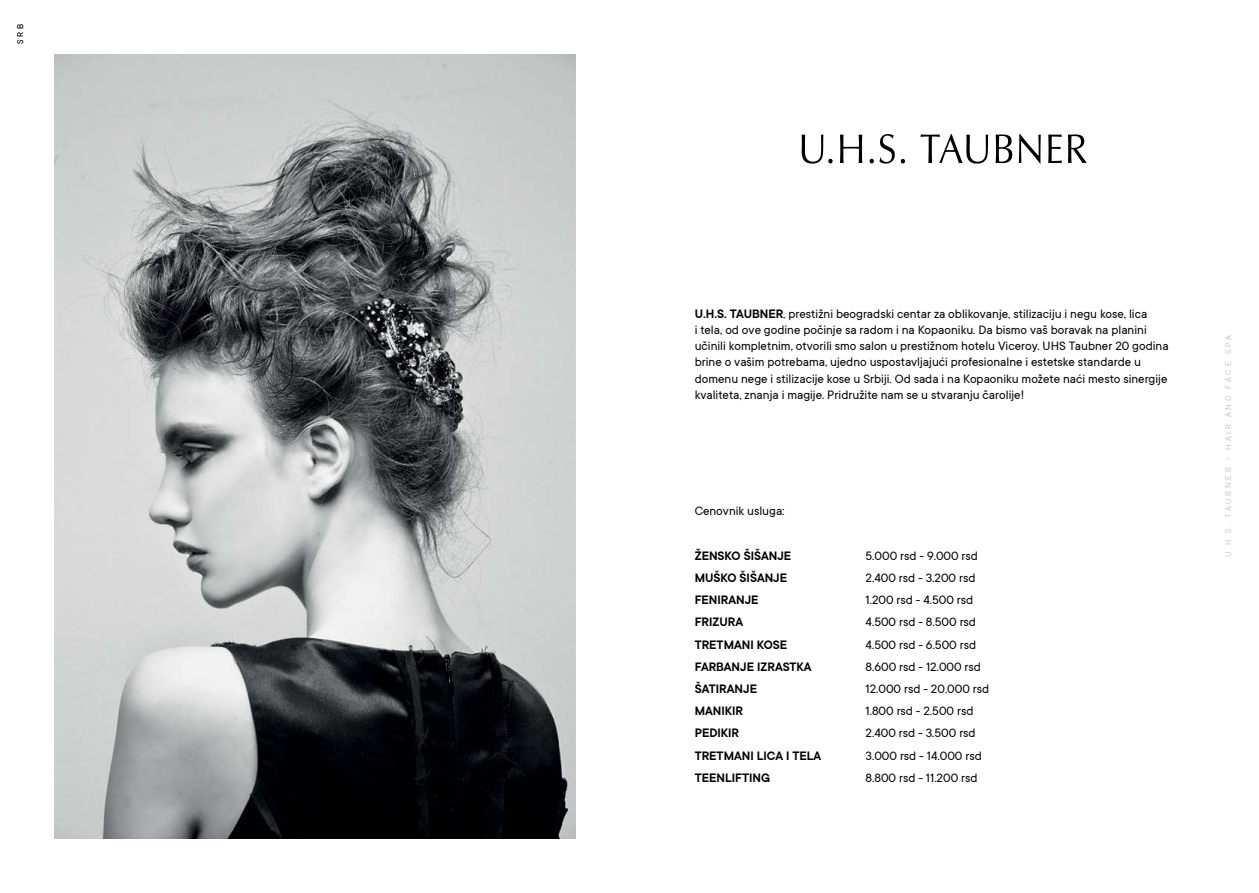
<style>
.page{position:relative;width:1259px;height:893px;background:#fff}
.page>*{position:absolute;margin:0;border:0;box-sizing:border-box;transform-origin:0 0}
.t1{font:13.5px/22.2px "TT Commons";color:#000}
.t2{font:600 13.5px/22.2px "TT Commons";color:#000}
.t3{font:300 9px "TT Commons";letter-spacing:.3em;color:#afb1b4}
.t4{font:300 9px "TT Commons";color:#000}
.s1{font-weight:600}
</style>
<div class="page">
<img style="left:54px;top:54px;width:521px;height:785px">
<svg style="left:1018px;top:134px;width:22px;height:30px"></svg>
<svg style="left:995px;top:134px;width:17px;height:29px"></svg>
<svg style="left:1068px;top:134px;width:18px;height:29px"></svg>
<svg style="left:840px;top:135px;width:22px;height:28px"></svg>
<svg style="left:920px;top:134px;width:68px;height:30px"></svg>
<svg style="left:1048px;top:135px;width:13px;height:28px"></svg>
<svg style="left:801px;top:135px;width:31px;height:29px"></svg>
<svg style="left:869px;top:134px;width:25px;height:30px"></svg>
<svg style="left:900px;top:159px;width:5px;height:5px"></svg>
<p class="t4" style="left:16px;top:44px;width:21px;rotate:-90deg">SRB</p>
<p class="t1" style="left:694px;top:306px;width:475px;line-height:16.2px"><span class="s1">U.H.S. TAUBNER</span>, prestižni beogradski centar za oblikovanje, stilizaciju i negu kose, lica<br>i tela, od ove godine počinje sa radom i na Kopaoniku. Da bismo vaš boravak na planini učinili kompletnim, otvorili smo salon u prestižnom hotelu Viceroy. UHS Taubner 20 godina brine o vašim potrebama, ujedno uspostavljajući profesionalne i estetske standarde u domenu nege i stilizacije kose u Srbiji. Od sada i na Kopaoniku možete naći mesto sinergije kvaliteta, znanja i magije. Pridružite nam se u stvaranju čarolije!</p>
<p class="t1" style="left:694px;top:500px;width:91px">Cenovnik usluga:</p>
<p class="t2" style="left:694px;top:545px;width:128px">ŽENSKO ŠIŠANJE<br>MUŠKO ŠIŠANJE<br>FENIRANJE<br>FRIZURA<br>TRETMANI KOSE<br>FARBANJE IZRASTKA<br>ŠATIRANJE<br>MANIKIR<br>PEDIKIR<br>TRETMANI LICA I TELA<br>TEENLIFTING</p>
<p class="t1" style="left:865px;top:545px;width:125px">5.000 rsd - 9.000 rsd<br>2.400 rsd - 3.200 rsd<br>1.200 rsd - 4.500 rsd<br>4.500 rsd - 8.500 rsd<br>4.500 rsd - 6.500 rsd<br>8.600 rsd - 12.000 rsd<br>12.000 rsd - 20.000 rsd<br>1.800 rsd - 2.500 rsd<br>2.400 rsd - 3.500 rsd<br>3.000 rsd - 14.000 rsd<br>8.800 rsd - 11.200 rsd</p>
<p class="t3" style="left:1223px;top:557px;width:223px;rotate:-90deg">U.H.S. TAUBNER - HAIR AND FACE SPA</p>
</div>
